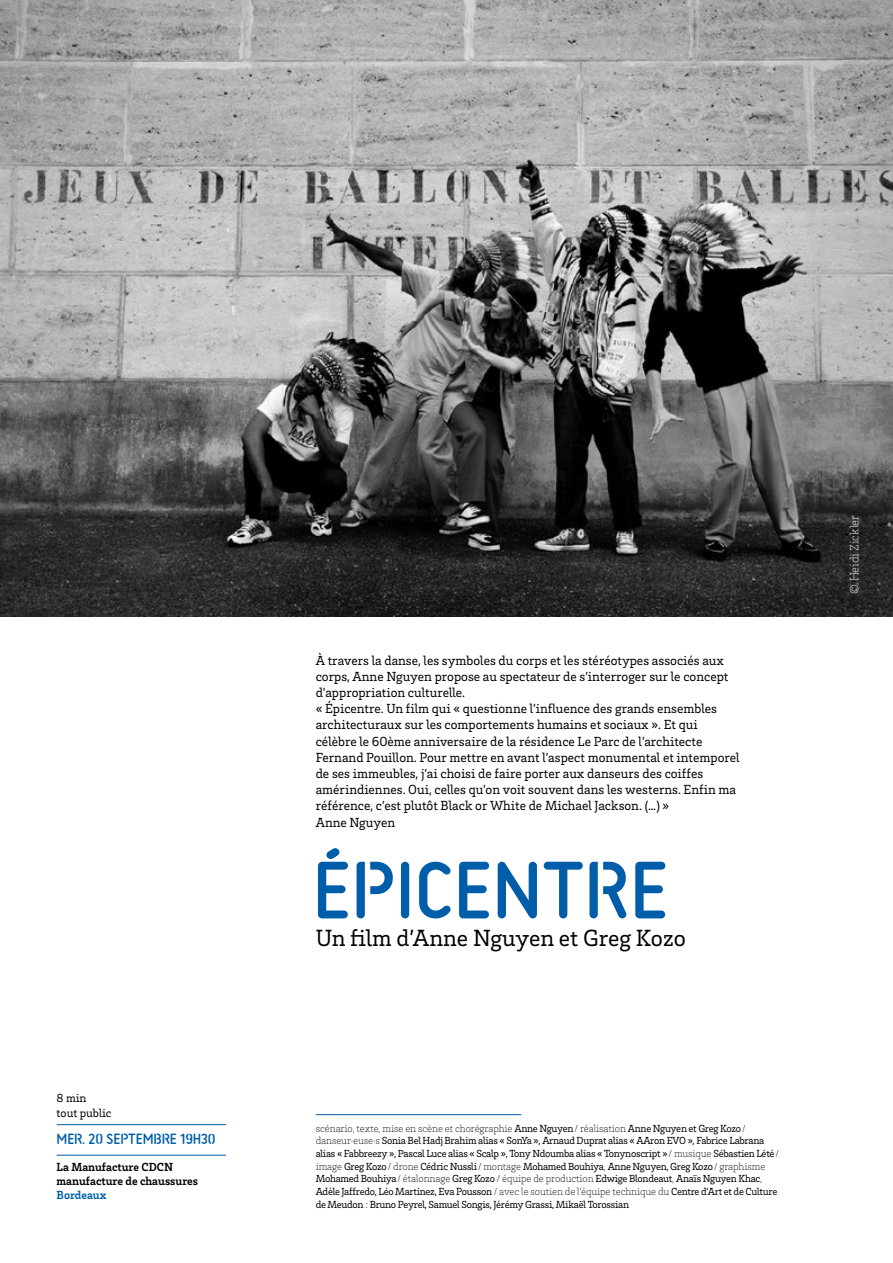
<style>
.page{position:relative;width:893px;height:1263px;background:#fff}
.page>*{position:absolute;margin:0;border:0;box-sizing:border-box;transform-origin:0 0}
.t1{font:90px "Stencil Allround";color:#005da9}
.t2{font:24px "Brix Slab";color:#000}
.t3{font:16.5px "Stencil Allround";letter-spacing:-.01em;color:#005da9}
.t4{font:13.5px/16.2px "Brix Slab";color:#000}
.t5{font:200 12.3px "Brix Slab";letter-spacing:-.01em;color:#fff}
.t6{font:700 12px/14.4px "Brix Slab";color:#000}
.t7{font:12px/14.4px "Brix Slab";color:#000}
.t8{font:700 12px "Brix Slab";color:#005da9}
.t9{font:10.5px/12.6px "Brix Slab";letter-spacing:-.025em;color:#000}
.t10{font:9px "Brix Slab";color:#fff}
.s1{font-weight:200}
</style>
<div class="page">
<hr style="left:316px;top:1114px;width:205px;height:1px;background:#005da9">
<hr style="left:57px;top:1155px;width:169px;height:1px;background:#005da9">
<hr style="left:57px;top:1124px;width:169px;height:1px;background:#005da9">
<img style="left:0;top:0;width:893px;height:617px">
<p class="t7" style="left:57px;top:1091px;width:56px">8 min<br>tout public</p>
<h3 class="t3" style="left:57px;top:1130px;width:160px">MER. 20 SEPTEMBRE 19H30</h3>
<p class="t6" style="left:57px;top:1159px;width:143px">La Manufacture CDCN manufacture de chaussures</p>
<p class="t8" style="left:57px;top:1187px;width:51px">Bordeaux</p>
<p class="t4" style="left:316px;top:651px;width:425px">À travers la danse, les symboles du corps et les stéréotypes associés aux corps, Anne Nguyen propose au spectateur de s’interroger sur le concept d’appropriation culturelle.<br>« Épicentre. Un film qui « questionne l’influence des grands ensembles architecturaux sur les comportements humains et sociaux ». Et qui célèbre le 60ème anniversaire de la résidence Le Parc de l’architecte Fernand Pouillon. Pour mettre en avant l’aspect monumental et intemporel de ses immeubles, j’ai choisi de faire porter aux danseurs des coiffes amérindiennes. Oui, celles qu’on voit souvent dans les westerns. Enfin ma référence, c’est plutôt Black or White de Michael Jackson. (…) »<br>Anne Nguyen</p>
<h1 class="t1" style="left:313px;top:845px;width:357px">ÉPICENTRE</h1>
<h2 class="t2" style="left:316px;top:922px;width:372px">Un film d’Anne Nguyen et Greg Kozo</h2>
<p class="t9" style="left:316px;top:1121px;width:465px"><span class="s1">scénario, texte, mise en scène et chorégraphie</span> Anne Nguyen<span class="s1">/ réalisation</span> Anne Nguyen et Greg Kozo<span class="s1">/ danseur·euse·s</span> Sonia Bel Hadj Brahim alias « SonYa », Arnaud Duprat alias « AAron EVO », Fabrice Labrana alias « Fabbreezy », Pascal Luce alias « Scalp », Tony Ndoumba alias « Tonynoscript »<span class="s1">/ musique</span> Sébastien Lété<span class="s1">/ image</span> Greg Kozo<span class="s1">/ drone</span> Cédric Nussli<span class="s1">/ montage</span> Mohamed Bouhiya<span class="s1">,</span> Anne Nguyen, Greg Kozo<span class="s1">/ graphisme </span>Mohamed Bouhiya<span class="s1">/ étalonnage</span> Greg Kozo <span class="s1">/ équipe de production</span> Edwige Blondeaut<span class="s1">,</span> Anaïs Nguyen Khac<span class="s1">, </span>Adèle Jaffredo, Léo Martinez, Eva Pousson <span class="s1">/ avec le soutien de l’équipe technique du</span> Centre d’Art et de Culture de Meudon <span class="s1">:</span> Bruno Peyrel, Samuel Songis, Jérémy Grassi, Mikaël Torossian</p>
<p class="t10" style="left:848px;top:577px;width:66px;rotate:-90deg">© Marie Magnin</p>
<p class="t5" style="left:846px;top:593px;width:80px;rotate:-90deg">© Heidi Zickler</p>
</div>
